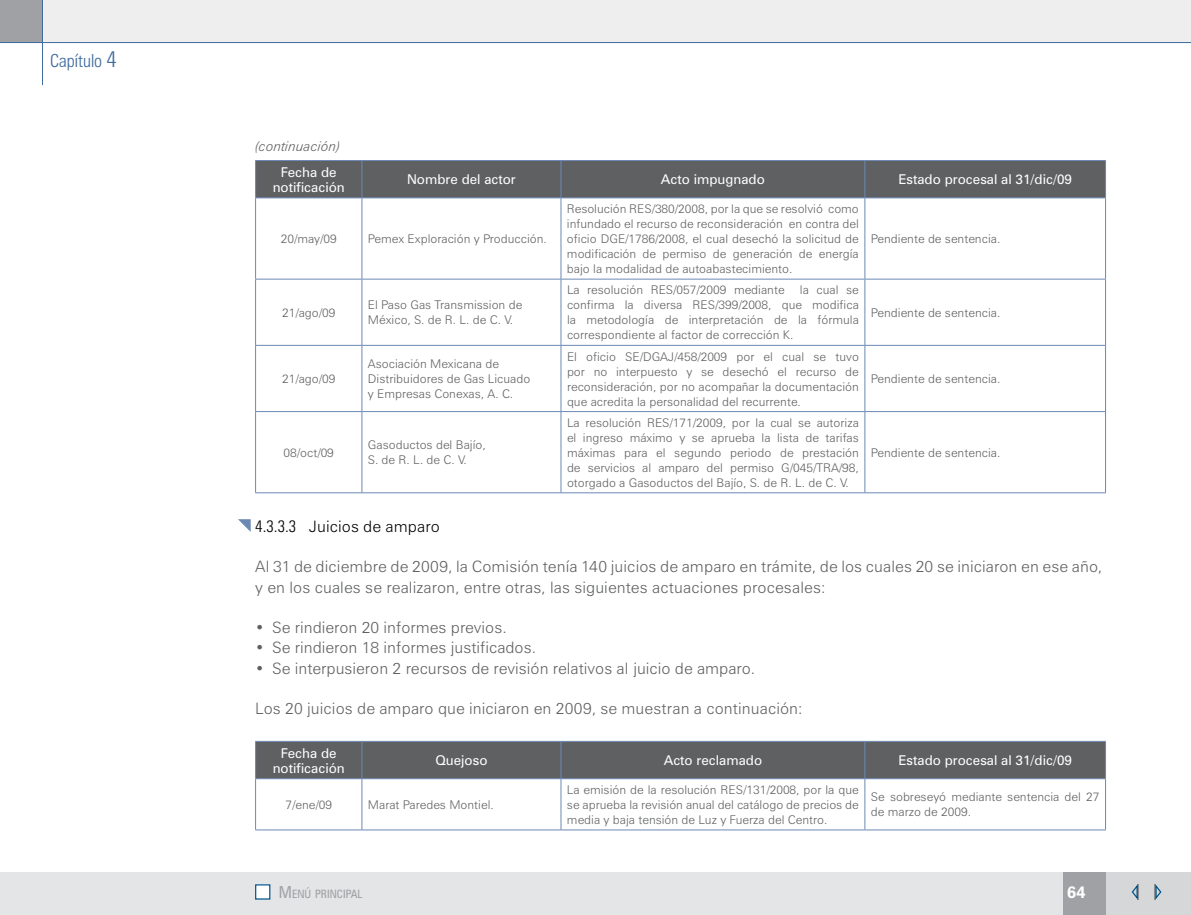
<style>
.page{position:relative;width:1191px;height:915px;background:#fff}
.page>*{position:absolute;margin:0;border:0;box-sizing:border-box;transform-origin:0 0}
.t1{font:300 condensed 18px "Zurich BT";color:#3e6b9d}
.t2{font:700 16.5px "Zurich BT";color:#fff}
.t3{font:300 15.75px/20.2px "Zurich BT";letter-spacing:.005em;color:#5f6062}
.t4{font:300 15.75px "Zurich BT";letter-spacing:.005em;color:#000}
.t5{font:13.5px/15px "Zurich BT";color:#fff;text-align:center}
.t6{font:italic 300 13.5px "Zurich BT";color:#5f6062}
.t7{font:300 12px/15px "Zurich BT";color:#5f6062;text-align:justify}
.t8{font:condensed 11.55px "Zurich BT";color:#9fa1a4}
.s1{font-size:22.5px}
.s2{font-stretch:condensed;font-size:16.5px}
.s3{font-size:16.5px}
</style>
<div class="page">
<div style="left:0;top:0;width:43px;height:43px;background:#9fa1a4"></div>
<div style="left:43px;top:0;width:1148px;height:43px;background:#eeeeef"></div>
<div style="left:0;top:872px;width:1191px;height:42px;background:#e4e5e6"></div>
<hr style="left:0;top:42px;width:1191px;height:1px;background:#3e6b9d">
<hr style="left:42px;top:0;width:1px;height:85px;background:#3e6b9d">
<div style="left:1106px;top:872px;width:85px;height:42px;background:#d6d7d9"></div>
<div style="left:1063px;top:872px;width:43px;height:42px;background:#9fa1a4"></div>
<svg style="left:1131px;top:884px;width:7px;height:16px"></svg>
<svg style="left:1154px;top:884px;width:8px;height:16px"></svg>
<div style="left:256px;top:884px;width:14px;height:14px;background:#fff"></div>
<div style="left:255px;top:883px;width:15px;height:16px;border:1px solid #005188"></div>
<svg style="left:238px;top:519px;width:13px;height:12px"></svg>
<div style="left:256px;top:161px;width:849px;height:36px;background:#5f6062"></div>
<hr style="left:255px;top:160px;width:107px;height:1px;background:#6c89b4">
<hr style="left:255px;top:161px;width:1px;height:36px;background:#6c89b4">
<hr style="left:362px;top:160px;width:199px;height:1px;background:#6c89b4">
<hr style="left:361px;top:161px;width:1px;height:36px;background:#6c89b4">
<hr style="left:561px;top:160px;width:304px;height:1px;background:#6c89b4">
<hr style="left:560px;top:161px;width:1px;height:36px;background:#6c89b4">
<hr style="left:865px;top:160px;width:241px;height:1px;background:#6c89b4">
<hr style="left:864px;top:161px;width:1px;height:36px;background:#6c89b4">
<hr style="left:1105px;top:161px;width:1px;height:36px;background:#6c89b4">
<hr style="left:255px;top:197px;width:107px;height:1px;background:#6c89b4">
<hr style="left:255px;top:198px;width:1px;height:81px;background:#6c89b4">
<hr style="left:362px;top:197px;width:199px;height:1px;background:#6c89b4">
<hr style="left:361px;top:198px;width:1px;height:81px;background:#6c89b4">
<hr style="left:561px;top:197px;width:304px;height:1px;background:#6c89b4">
<hr style="left:560px;top:198px;width:1px;height:81px;background:#6c89b4">
<hr style="left:865px;top:197px;width:241px;height:1px;background:#6c89b4">
<hr style="left:864px;top:198px;width:1px;height:81px;background:#6c89b4">
<hr style="left:1105px;top:198px;width:1px;height:81px;background:#6c89b4">
<hr style="left:255px;top:279px;width:107px;height:1px;background:#6c89b4">
<hr style="left:255px;top:279px;width:1px;height:66px;background:#6c89b4">
<hr style="left:362px;top:279px;width:199px;height:1px;background:#6c89b4">
<hr style="left:361px;top:279px;width:1px;height:66px;background:#6c89b4">
<hr style="left:561px;top:279px;width:304px;height:1px;background:#6c89b4">
<hr style="left:560px;top:279px;width:1px;height:66px;background:#6c89b4">
<hr style="left:865px;top:279px;width:241px;height:1px;background:#6c89b4">
<hr style="left:864px;top:279px;width:1px;height:66px;background:#6c89b4">
<hr style="left:1105px;top:279px;width:1px;height:66px;background:#6c89b4">
<hr style="left:255px;top:345px;width:107px;height:1px;background:#6c89b4">
<hr style="left:255px;top:345px;width:1px;height:66px;background:#6c89b4">
<hr style="left:362px;top:345px;width:199px;height:1px;background:#6c89b4">
<hr style="left:361px;top:345px;width:1px;height:66px;background:#6c89b4">
<hr style="left:561px;top:345px;width:304px;height:1px;background:#6c89b4">
<hr style="left:560px;top:345px;width:1px;height:66px;background:#6c89b4">
<hr style="left:865px;top:345px;width:241px;height:1px;background:#6c89b4">
<hr style="left:864px;top:345px;width:1px;height:66px;background:#6c89b4">
<hr style="left:1105px;top:345px;width:1px;height:66px;background:#6c89b4">
<hr style="left:255px;top:411px;width:107px;height:1px;background:#6c89b4">
<hr style="left:255px;top:412px;width:1px;height:80px;background:#6c89b4">
<hr style="left:362px;top:411px;width:199px;height:1px;background:#6c89b4">
<hr style="left:361px;top:412px;width:1px;height:80px;background:#6c89b4">
<hr style="left:561px;top:411px;width:304px;height:1px;background:#6c89b4">
<hr style="left:560px;top:412px;width:1px;height:80px;background:#6c89b4">
<hr style="left:865px;top:411px;width:241px;height:1px;background:#6c89b4">
<hr style="left:864px;top:412px;width:1px;height:80px;background:#6c89b4">
<hr style="left:1105px;top:412px;width:1px;height:80px;background:#6c89b4">
<hr style="left:255px;top:492px;width:107px;height:1px;background:#6c89b4">
<hr style="left:362px;top:492px;width:199px;height:1px;background:#6c89b4">
<hr style="left:561px;top:492px;width:304px;height:1px;background:#6c89b4">
<hr style="left:865px;top:492px;width:241px;height:1px;background:#6c89b4">
<div style="left:256px;top:741px;width:849px;height:37px;background:#5f6062"></div>
<hr style="left:255px;top:740px;width:107px;height:1px;background:#6c89b4">
<hr style="left:255px;top:741px;width:1px;height:37px;background:#6c89b4">
<hr style="left:362px;top:740px;width:199px;height:1px;background:#6c89b4">
<hr style="left:361px;top:741px;width:1px;height:37px;background:#6c89b4">
<hr style="left:561px;top:740px;width:304px;height:1px;background:#6c89b4">
<hr style="left:560px;top:741px;width:1px;height:37px;background:#6c89b4">
<hr style="left:865px;top:740px;width:241px;height:1px;background:#6c89b4">
<hr style="left:864px;top:741px;width:1px;height:37px;background:#6c89b4">
<hr style="left:1105px;top:741px;width:1px;height:37px;background:#6c89b4">
<hr style="left:255px;top:778px;width:107px;height:1px;background:#6c89b4">
<hr style="left:255px;top:778px;width:1px;height:51px;background:#6c89b4">
<hr style="left:362px;top:778px;width:199px;height:1px;background:#6c89b4">
<hr style="left:361px;top:778px;width:1px;height:51px;background:#6c89b4">
<hr style="left:561px;top:778px;width:304px;height:1px;background:#6c89b4">
<hr style="left:560px;top:778px;width:1px;height:51px;background:#6c89b4">
<hr style="left:865px;top:778px;width:241px;height:1px;background:#6c89b4">
<hr style="left:864px;top:778px;width:1px;height:51px;background:#6c89b4">
<hr style="left:1105px;top:778px;width:1px;height:51px;background:#6c89b4">
<hr style="left:255px;top:829px;width:107px;height:1px;background:#6c89b4">
<hr style="left:362px;top:829px;width:199px;height:1px;background:#6c89b4">
<hr style="left:561px;top:829px;width:304px;height:1px;background:#6c89b4">
<hr style="left:865px;top:829px;width:241px;height:1px;background:#6c89b4">
<h1 class="t1" style="left:50px;top:49px;width:68px">Capítulo <span class="s1">4</span></h1>
<p class="t6" style="left:255px;top:138px;width:86px">(continuación)</p>
<p class="t5" style="left:273px;top:164px;width:74px">Fecha de notificación</p>
<p class="t5" style="left:407px;top:172px;width:110px">Nombre del actor</p>
<p class="t5" style="left:661px;top:172px;width:105px">Acto impugnado</p>
<p class="t5" style="left:898px;top:172px;width:175px">Estado procesal al 31/dic/09</p>
<p class="t7" style="left:281px;top:231px;width:58px">20/may/09</p>
<p class="t7" style="left:368px;top:231px;width:180px">Pemex Exploración y Producción.</p>
<p class="t7" style="left:282px;top:305px;width:55px">21/ago/09</p>
<p class="t7" style="left:368px;top:297px;width:156px">El Paso Gas Transmission de<br>México, S. de R. L. de C. V.</p>
<p class="t7" style="left:567px;top:201px;width:293px">Resolución RES/380/2008, por la que se resolvió como infundado el recurso de reconsideración en contra del oficio DGE/1786/2008, el cual desechó la solicitud de modificación de permiso de generación de energía bajo la modalidad de autoabastecimiento.</p>
<p class="t7" style="left:567px;top:282px;width:219px">La resolución RES/057/2009 mediante</p>
<p class="t7" style="left:567px;top:282px;width:293px;text-indent:233px">la cual se confirma la diversa RES/399/2008, que modifica la metodología de interpretación de la fórmula correspondiente al factor de corrección K.</p>
<p class="t7" style="left:282px;top:371px;width:55px">21/ago/09</p>
<p class="t7" style="left:368px;top:356px;width:164px;text-align:left">Asociación Mexicana de<br>Distribuidores de Gas Licuado y Empresas Conexas, A. C.</p>
<p class="t7" style="left:567px;top:348px;width:293px">El oficio SE/DGAJ/458/2009 por el cual se tuvo por no interpuesto y se desechó el recurso de reconsideración, por no acompañar la documentación que acredita la personalidad del recurrente.</p>
<p class="t7" style="left:283px;top:445px;width:52px">08/oct/09</p>
<p class="t7" style="left:368px;top:437px;width:119px">Gasoductos del Bajío,<br>S. de R. L. de C. V.</p>
<p class="t7" style="left:567px;top:415px;width:293px">La resolución RES/171/2009, por la cual se autoriza el ingreso máximo y se aprueba la lista de tarifas máximas para el segundo periodo de prestación de servicios al amparo del permiso G/045/TRA/98, otorgado a Gasoductos del Bajío, S. de R. L. de C. V.</p>
<p class="t7" style="left:871px;top:231px;width:131px">Pendiente de sentencia.</p>
<p class="t7" style="left:871px;top:305px;width:131px">Pendiente de sentencia.</p>
<p class="t7" style="left:871px;top:371px;width:131px">Pendiente de sentencia.</p>
<p class="t7" style="left:871px;top:445px;width:131px">Pendiente de sentencia.</p>
<h3 class="t4" style="left:255px;top:516px;width:186px"><span class="s2">4.3.3.3</span> Juicios de amparo</h3>
<h3 class="t3" style="left:255px;top:556px;width:848px">Al 31 de diciembre de 2009, la Comisión tenía 140 juicios de amparo en trámite, de los cuales 20 se iniciaron en ese año, y en los cuales se realizaron, entre otras, las siguientes actuaciones procesales:</h3>
<h3 class="t3" style="left:255px;top:617px;width:253px">• Se rindieron 20 informes previos.</h3>
<h3 class="t3" style="left:255px;top:637px;width:282px">• Se rindieron 18 informes justificados.</h3>
<h3 class="t3" style="left:255px;top:657px;width:501px">• Se interpusieron 2 recursos de revisión relativos al juicio de amparo.</h3>
<h3 class="t3" style="left:255px;top:698px;width:549px">Los 20 juicios de amparo que iniciaron en 2009, se muestran a continuación:</h3>
<p class="t5" style="left:273px;top:745px;width:74px">Fecha de notificación</p>
<p class="t5" style="left:435px;top:752px;width:54px">Quejoso</p>
<p class="t5" style="left:663px;top:752px;width:100px">Acto reclamado</p>
<p class="t5" style="left:898px;top:752px;width:175px">Estado procesal al 31/dic/09</p>
<p class="t7" style="left:285px;top:796px;width:48px">7/ene/09</p>
<p class="t7" style="left:368px;top:796px;width:127px">Marat Paredes Montiel.</p>
<p class="t7" style="left:567px;top:781px;width:293px">La emisión de la resolución RES/131/2008, por la que se aprueba la revisión anual del catálogo de precios de media y baja tensión de Luz y Fuerza del Centro.</p>
<p class="t7" style="left:871px;top:789px;width:230px">Se sobreseyó mediante sentencia del 27 de marzo de 2009.</p>
<p class="t8" style="left:279px;top:886px;width:85px"><span class="s3">M</span>ENÚ PRINCIPAL</p>
<h2 class="t2" style="left:1067px;top:881px;width:20px">64</h2>
</div>
